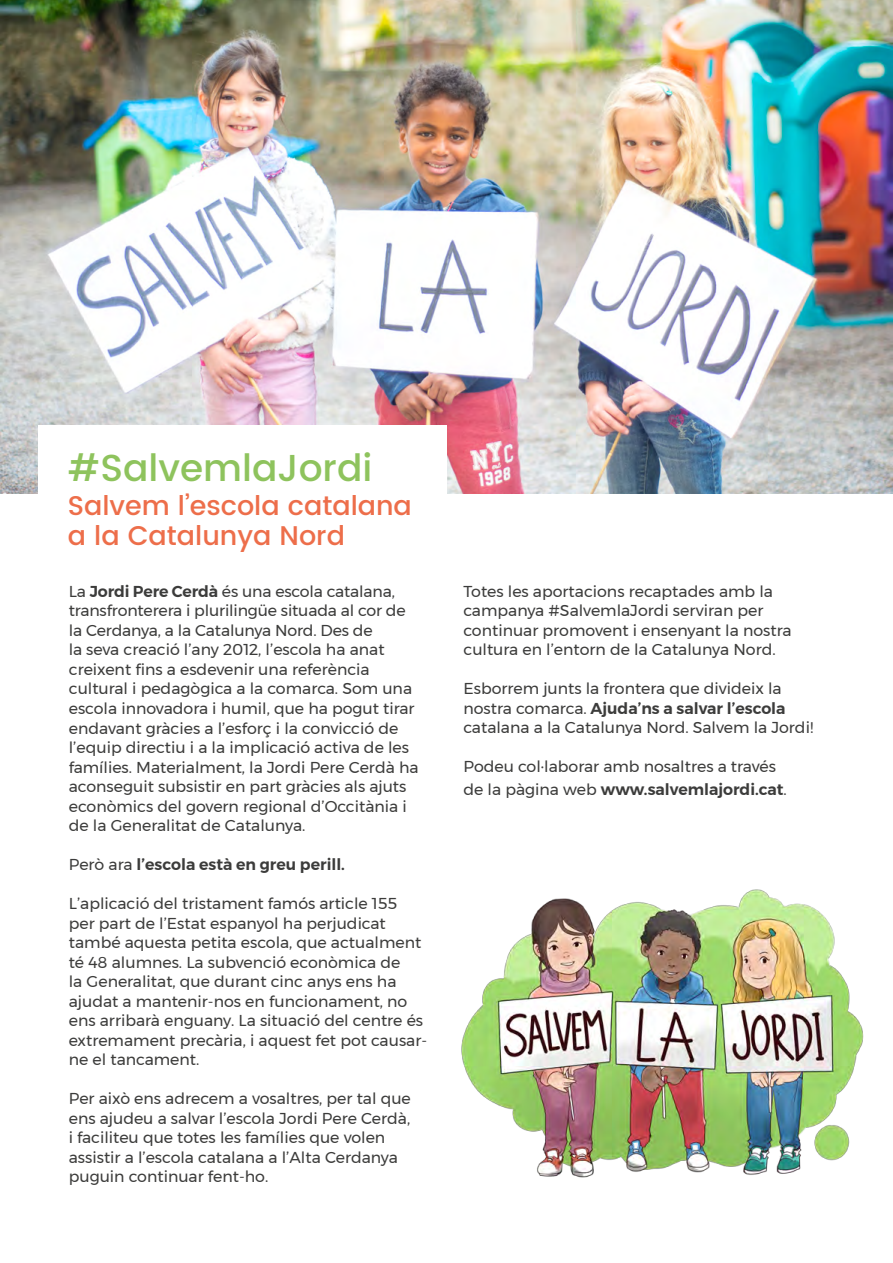
<style>
.page{position:relative;width:893px;height:1263px;background:#fff}
.page>*{position:absolute;margin:0;border:0;box-sizing:border-box;transform-origin:0 0}
.t1{font:500 37.5px "Poppins";color:#8ec35d}
.t2{font:500 27px/30px "Poppins";color:#ed6e4a}
.t3{font:15.75px/19.5px "Montserrat";color:#3c3c3b}
.t4{font:600 15.75px "Montserrat";color:#3c3c3b}
.s1{font-weight:600}
.s2{font-weight:400}
</style>
<div class="page">
<img style="left:0;top:0;width:893px;height:493px">
<div style="left:38px;top:425px;width:408px;height:147px;background:#fff"></div>
<img style="left:461px;top:889px;width:403px;height:289px">
<h1 class="t1" style="left:68px;top:440px;width:306px">#SalvemlaJordi</h1>
<h2 class="t2" style="left:68px;top:491px;width:346px">Salvem l’escola catalana a la Catalunya Nord</h2>
<p class="t3" style="left:69px;top:581px;width:351px">La <span class="s1">Jordi Pere Cerdà</span> és una escola catalana, transfronterera i plurilingüe situada al cor de la Cerdanya, a la Catalunya Nord. Des de<br>la seva creació l’any 2012, l’escola ha anat creixent fins a esdevenir una referència cultural i pedagògica a la comarca. Som una escola innovadora i humil, que ha pogut tirar endavant gràcies a l’esforç i la convicció de l’equip directiu i a la implicació activa de les famílies. Materialment, la Jordi Pere Cerdà ha aconseguit subsistir en part gràcies als ajuts econòmics del govern regional d’Occitània i de la Generalitat de Catalunya.</p>
<p class="t4" style="left:69px;top:852px;width:278px"><span class="s2">Però ara</span> l’escola està en greu perill.</p>
<p class="t3" style="left:69px;top:893px;width:360px">L’aplicació del tristament famós article 155<br>per part de l’Estat espanyol ha perjudicat també aquesta petita escola, que actualment té 48 alumnes. La subvenció econòmica de<br>la Generalitat, que durant cinc anys ens ha ajudat a mantenir-nos en funcionament, no ens arribarà enguany. La situació del centre és extremament precària, i aquest fet pot causar&shy;ne el tancament.</p>
<p class="t3" style="left:69px;top:1088px;width:344px">Per això ens adrecem a vosaltres, per tal que ens ajudeu a salvar l’escola Jordi Pere Cerdà, i faciliteu que totes les famílies que volen assistir a l’escola catalana a l’Alta Cerdanya puguin continuar fent-ho.</p>
<p class="t3" style="left:463px;top:581px;width:329px">Totes les aportacions recaptades amb la campanya #SalvemlaJordi serviran per continuar promovent i ensenyant la nostra cultura en l’entorn de la Catalunya Nord.</p>
<p class="t3" style="left:463px;top:679px;width:351px">Esborrem junts la frontera que divideix la nostra comarca. <span class="s1">Ajuda’ns a salvar l’escola </span>catalana a la Catalunya Nord. Salvem la Jordi!</p>
<p class="t3" style="left:463px;top:755px;width:325px;line-height:22.5px">Podeu col·laborar amb nosaltres a través de la pàgina web <span class="s1">www.salvemlajordi.cat</span>.</p>
</div>
